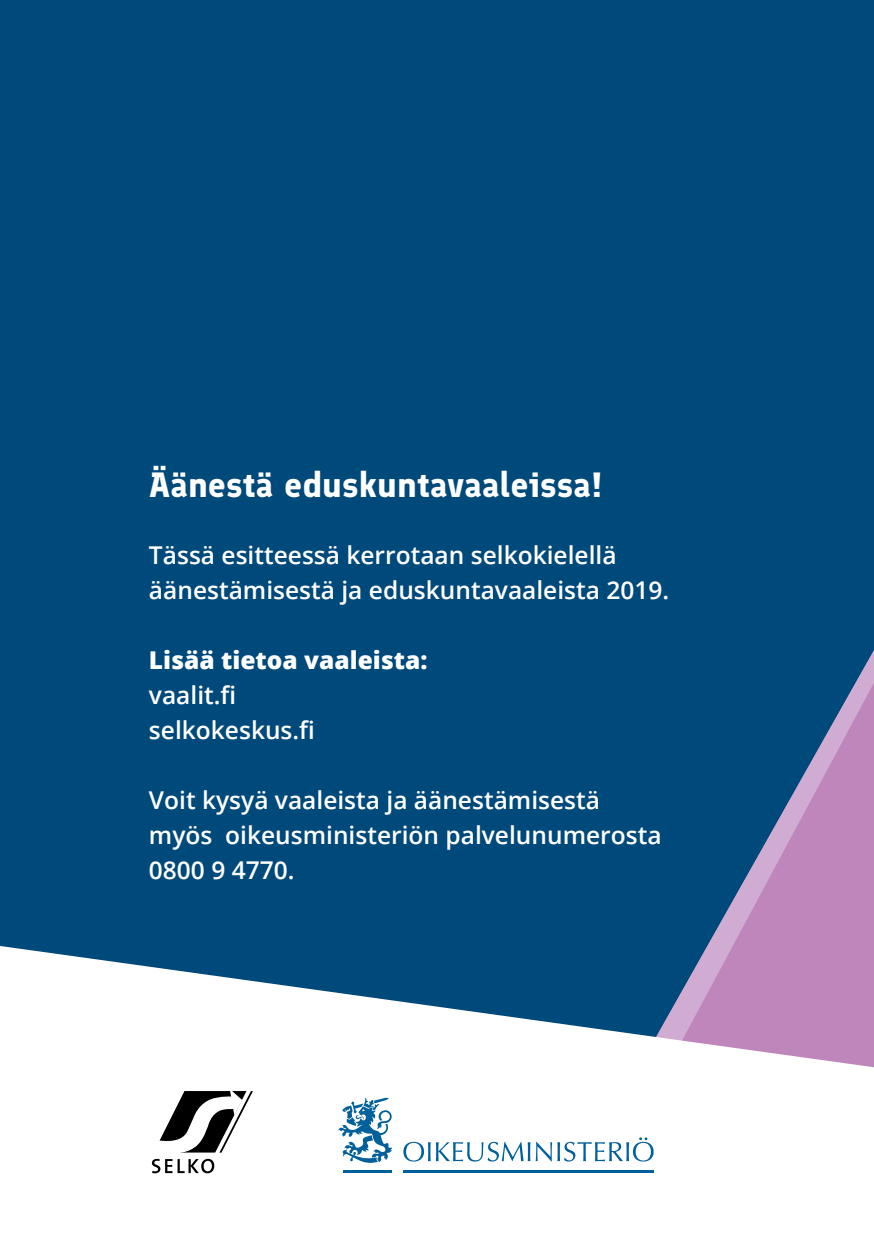
<style>
.page{position:relative;width:874px;height:1241px;background:#fff}
.page>*{position:absolute;margin:0;border:0;box-sizing:border-box;transform-origin:0 0}
.H4_väliotsikko{font:700 35px "Finlandica";color:#fff}
.H6_takasivunteksti{font:600 24.5px/35px "Open Sans";color:#fff}
.H6_takasivunteksti-2{font:800 24.5px "Open Sans";color:#fff}
</style>
<div class="page">
<div style="left:0;top:0;width:873px;height:1240px;background:#00497b"></div>
<svg style="left:708px;top:652px;width:165px;height:293px"></svg>
<svg style="left:0;top:945px;width:873px;height:295px;background:#d5dbe6"></svg>
<svg style="left:152px;top:1088px;width:101px;height:85px;background:#aeaeae"></svg>
<svg style="left:338px;top:1097px;width:54px;height:65px;background:#9bc0d7"></svg>
<svg style="left:403px;top:1137px;width:250px;height:24px;background:#cadeea"></svg>
<hr style="left:342px;top:1169px;width:49px;height:2px;background:#00609b">
<hr style="left:403px;top:1169px;width:250px;height:2px;background:#00609b">
<p class="H4_väliotsikko" style="left:149px;top:462px;width:454px">Äänestä eduskuntavaaleissa!</p>
<p class="H6_takasivunteksti" style="left:149px;top:537px;width:521px">Tässä esitteessä kerrotaan selkokielellä äänestämisestä ja eduskuntavaaleista 2019.</p>
<p class="H6_takasivunteksti-2" style="left:149px;top:641px;width:280px">Lisää tietoa vaaleista:</p>
<p class="H6_takasivunteksti" style="left:149px;top:677px;width:89px">vaalit.fi</p>
<p class="H6_takasivunteksti" style="left:149px;top:712px;width:167px">selkokeskus.fi</p>
<p class="H6_takasivunteksti" style="left:149px;top:782px;width:452px">Voit kysyä vaaleista ja äänestämisestä</p>
<p class="H6_takasivunteksti" style="left:149px;top:817px;width:514px">myös oikeusministeriön palvelunumerosta</p>
<p class="H6_takasivunteksti" style="left:149px;top:852px;width:147px">0800 9 4770.</p>
</div>
